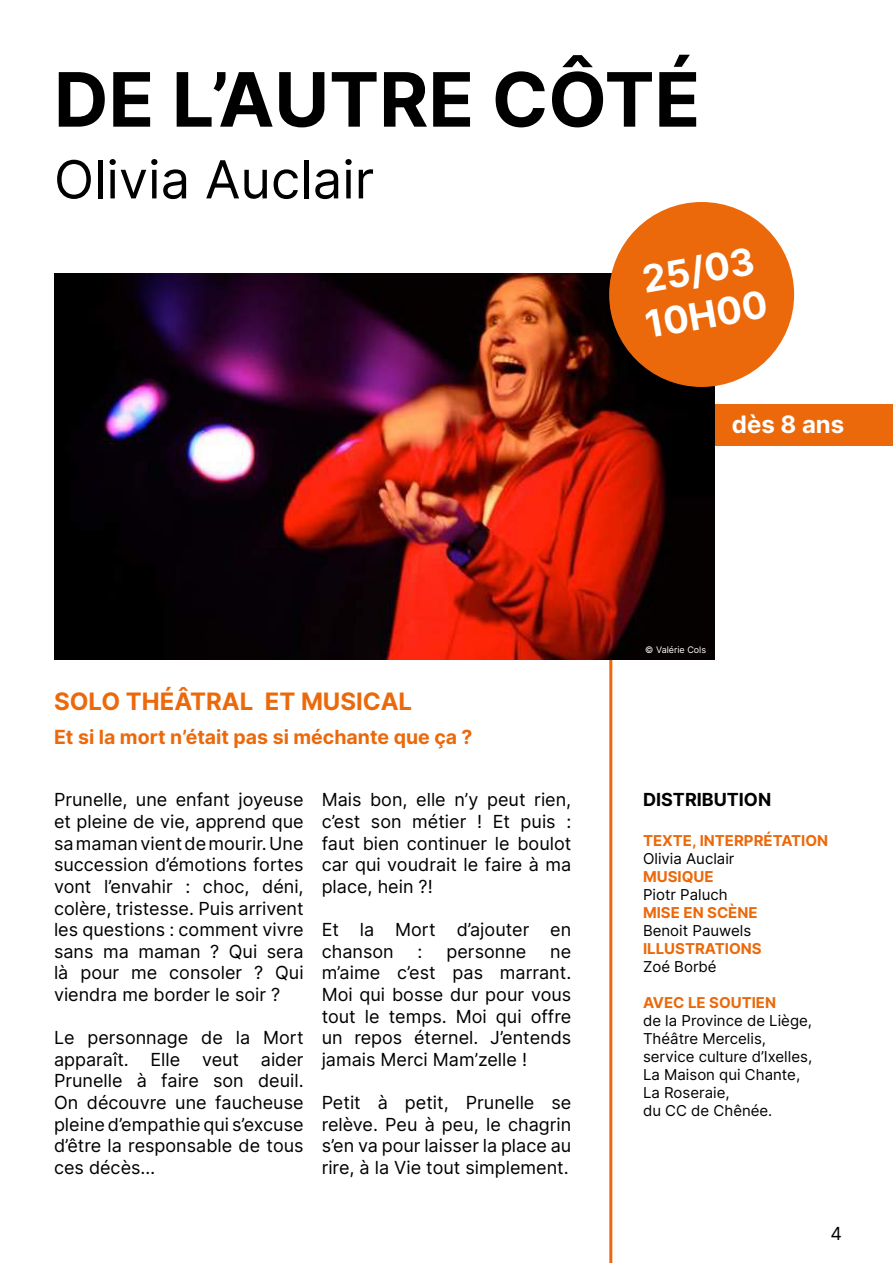
<style>
.page{position:relative;width:893px;height:1263px;background:#fff}
.page>*{position:absolute;margin:0;border:0;box-sizing:border-box;transform-origin:0 0}
.t1{font:700 75px "Inter";color:#000}
.t2{font:52.5px "Inter";color:#000}
.t3{font:700 37.5px/45px "Inter";color:#fff}
.t4{font:700 24px "Inter";color:#eb690b}
.t5{font:700 24px "Inter";color:#fff}
.t6{font:700 19.5px "Inter";color:#eb690b}
.t7{font:18px/21.6px "Inter";color:#000;text-align:justify}
.t8{font:700 18px "Inter";color:#000}
.t9{font:15px/18px "Inter";color:#000}
.t10{font:700 15px "Inter";color:#eb690b}
.t11{font:9px "Inter";color:#fff}
</style>
<div class="page">
<div style="left:714px;top:404px;width:179px;height:41px;background:#eb690b"></div>
<hr style="left:609px;top:640px;width:3px;height:623px;background:#eb690b">
<img style="left:54px;top:273px;width:660px;height:386px">
<div style="left:609px;top:202px;width:185px;height:185px;background:#eb690b;border-radius:50%"></div>
<h1 class="t1" style="left:54px;top:45px;width:648px">DE L’AUTRE CÔTÉ</h1>
<h2 class="t2" style="left:54px;top:141px;width:322px">Olivia Auclair</h2>
<h3 class="t3" style="left:633px;top:257px;width:125px;rotate:-10deg">25/03<br>10H00</h3>
<h3 class="t5" style="left:732px;top:407px;width:114px">dès 8 ans</h3>
<h3 class="t4" style="left:54px;top:684px;width:360px">SOLO THÉÂTRAL ET MUSICAL</h3>
<p class="t6" style="left:54px;top:723px;width:420px">Et si la mort n’était pas si méchante que ça ?</p>
<p class="t7" style="left:54px;top:789px;width:251px">Prunelle, une enfant joyeuse et pleine de vie, apprend que sa maman vient de mourir. Une succession d’émotions fortes vont l’envahir : choc, déni, colère, tristesse. Puis arrivent les questions : comment vivre sans ma maman ? Qui sera là pour me consoler ? Qui viendra me border le soir ?</p>
<p class="t7" style="left:54px;top:1026px;width:251px">Le personnage de la Mort apparaît. Elle veut aider Prunelle à faire son deuil.<br>On découvre une faucheuse pleine d’empathie qui s’excuse d’être la responsable de tous ces décès…</p>
<p class="t7" style="left:322px;top:789px;width:251px">Mais bon, elle n’y peut rien, c’est son métier ! Et puis : faut bien continuer le boulot car qui voudrait le faire à ma place, hein ?!</p>
<p class="t7" style="left:322px;top:918px;width:251px">Et la Mort d’ajouter en chanson</p>
<p class="t7" style="left:418px;top:940px;width:6px">:</p>
<p class="t7" style="left:446px;top:940px;width:81px">personne</p>
<p class="t7" style="left:322px;top:940px;width:251px;text-indent:229px">ne m’aime c’est pas marrant.<br>Moi qui bosse dur pour vous tout le temps. Moi qui offre un repos éternel. J’entends jamais Merci Mam’zelle !</p>
<p class="t7" style="left:322px;top:1091px;width:251px">Petit à petit, Prunelle se relève. Peu à peu, le chagrin s’en va pour laisser la place au rire, à la Vie tout simplement.</p>
<p class="t11" style="left:645px;top:643px;width:62px">© Valérie Cols</p>
<p class="t8" style="left:643px;top:787px;width:130px">DISTRIBUTION</p>
<p class="t10" style="left:643px;top:830px;width:187px">TEXTE, INTERPRÉTATION</p>
<p class="t9" style="left:643px;top:849px;width:93px">Olivia Auclair</p>
<p class="t10" style="left:643px;top:866px;width:72px">MUSIQUE</p>
<p class="t9" style="left:643px;top:885px;width:86px">Piotr Paluch</p>
<p class="t10" style="left:643px;top:902px;width:116px">MISE EN SCÈNE</p>
<p class="t9" style="left:643px;top:921px;width:110px">Benoit Pauwels</p>
<p class="t10" style="left:643px;top:938px;width:120px">ILLUSTRATIONS</p>
<p class="t9" style="left:643px;top:957px;width:75px">Zoé Borbé</p>
<p class="t10" style="left:643px;top:992px;width:135px">AVEC LE SOUTIEN</p>
<p class="t9" style="left:643px;top:1011px;width:171px">de la Province de Liège,<br>Théâtre Mercelis, service culture d’Ixelles,<br>La Maison qui Chante,<br>La Roseraie,<br>du CC de Chênée.</p>
<p class="t7" style="left:830px;top:1222px;width:13px">4</p>
</div>
